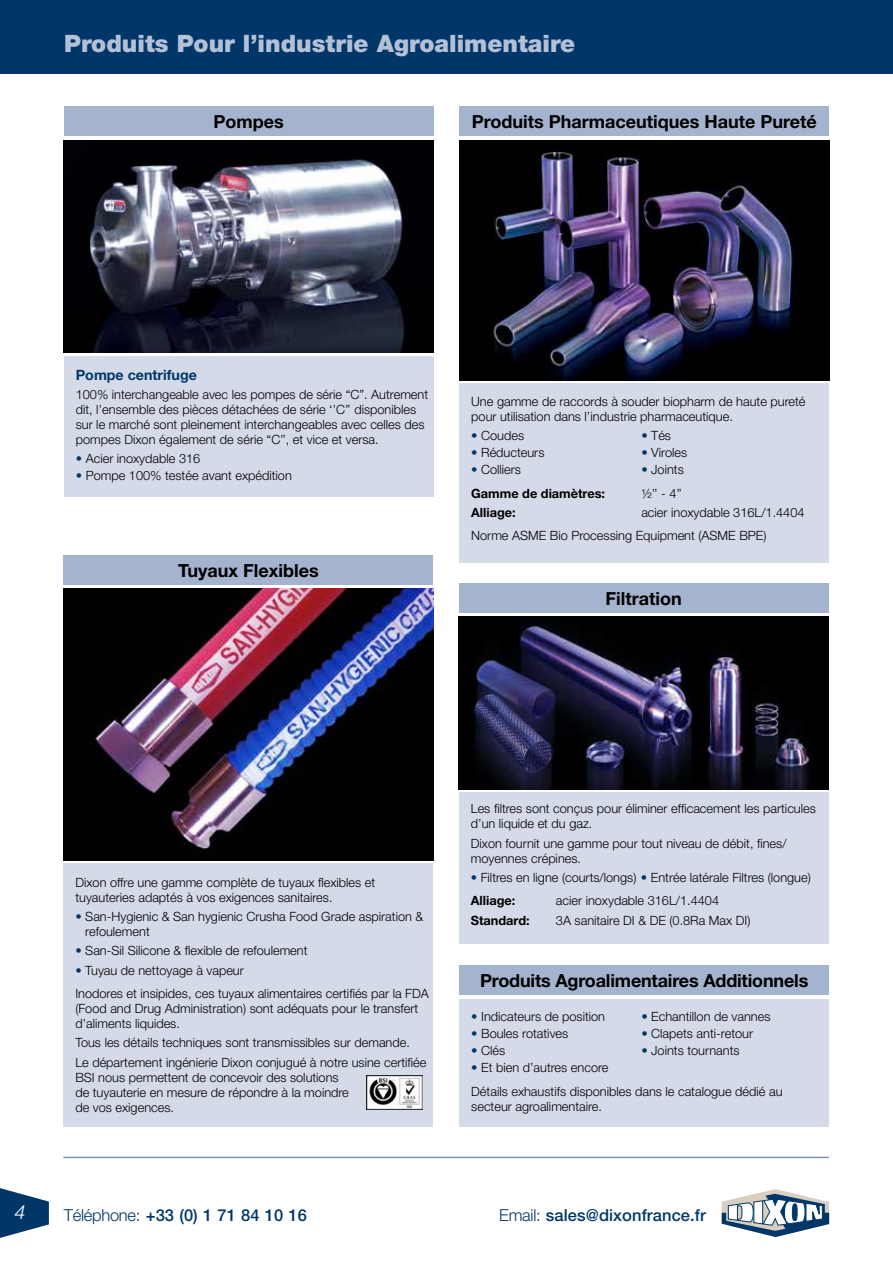
<style>
.page{position:relative;width:893px;height:1263px;background:#fff}
.page>*{position:absolute;margin:0;border:0;box-sizing:border-box;transform-origin:0 0}
.t1{font:900 24px "Helvetica Neue";color:#b4c0d6}
.t2{font:italic 300 19.5px "Helvetica Neue";color:#fff}
.t3{font:700 18px "Helvetica Neue";color:#000}
.t4{font:500 16.5px "Helvetica Neue";letter-spacing:.005em;color:#003768}
.t5{font:700 14.25px "Helvetica Neue";color:#003768}
.t6{font:300 12.75px/15px "Helvetica Neue";color:#000}
.t7{font:700 12.75px "Helvetica Neue";color:#000}
.s1{color:#003768}
.s2{font-weight:700}
.s3{font-weight:300}
</style>
<div class="page">
<div style="left:63px;top:863px;width:370px;height:264px;background:#d4dae8"></div>
<div style="left:64px;top:356px;width:370px;height:140px;background:#d4dae8"></div>
<div style="left:459px;top:383px;width:370px;height:179px;background:#d4dae8"></div>
<div style="left:459px;top:999px;width:370px;height:128px;background:#d4dae8"></div>
<svg style="left:0;top:1188px;width:49px;height:50px"></svg>
<svg style="left:721px;top:1189px;width:109px;height:48px"></svg>
<div style="left:0;top:0;width:893px;height:73px;background:#003768"></div>
<div style="left:459px;top:106px;width:370px;height:30px;background:#a4b4ce"></div>
<div style="left:459px;top:965px;width:370px;height:30px;background:#a4b4ce"></div>
<hr style="left:63px;top:1157px;width:766px;height:1px;background:#7b93b6">
<img style="left:459px;top:140px;width:370px;height:240px">
<img style="left:63px;top:589px;width:371px;height:271px">
<div style="left:63px;top:555px;width:370px;height:30px;background:#a4b4ce"></div>
<img style="left:367px;top:1075px;width:56px;height:35px">
<div style="left:64px;top:106px;width:370px;height:30px;background:#a4b4ce"></div>
<img style="left:64px;top:140px;width:370px;height:213px">
<div style="left:459px;top:792px;width:370px;height:152px;background:#d4dae8"></div>
<div style="left:459px;top:583px;width:370px;height:30px;background:#a4b4ce"></div>
<img style="left:459px;top:617px;width:370px;height:172px">
<h1 class="t1" style="left:64px;top:29px;width:513px">Produits Pour l’industrie Agroalimentaire</h1>
<h3 class="t3" style="left:214px;top:111px;width:72px">Pompes</h3>
<h3 class="t3" style="left:472px;top:111px;width:347px">Produits Pharmaceutiques Haute Pureté</h3>
<p class="t5" style="left:76px;top:366px;width:123px">Pompe centrifuge</p>
<p class="t6" style="left:76px;top:387px;width:354px">100% interchangeable avec les pompes de série “C”. Autrement dit, l’ensemble des pièces détachées de série ‘’C’’ disponibles sur le marché sont pleinement interchangeables avec celles des pompes Dixon également de série “C’’, et vice et versa.</p>
<p class="t6" style="left:76px;top:451px;width:126px"><span class="s1">•</span> Acier inoxydable 316</p>
<p class="t6" style="left:76px;top:468px;width:218px"><span class="s1">•</span> Pompe 100% testée avant expédition</p>
<h3 class="t3" style="left:178px;top:559px;width:142px">Tuyaux Flexibles</h3>
<p class="t6" style="left:471px;top:393px;width:336px">Une gamme de raccords à souder biopharm de haute pureté pour utilisation dans l’industrie pharmaceutique.</p>
<p class="t6" style="left:471px;top:427px;width:54px"><span class="s1">•</span> Coudes</p>
<p class="t6" style="left:641px;top:427px;width:31px"><span class="s1">•</span> Tés</p>
<p class="t6" style="left:471px;top:445px;width:75px"><span class="s1">•</span> Réducteurs</p>
<p class="t6" style="left:641px;top:445px;width:47px"><span class="s1">•</span> Viroles</p>
<p class="t6" style="left:471px;top:462px;width:51px"><span class="s1">•</span> Colliers</p>
<p class="t6" style="left:641px;top:462px;width:44px"><span class="s1">•</span> Joints</p>
<p class="t7" style="left:471px;top:485px;width:135px">Gamme de diamètres:</p>
<p class="t6" style="left:641px;top:485px;width:42px">½’’ - 4’’</p>
<p class="t7" style="left:471px;top:504px;width:46px">Alliage:</p>
<p class="t6" style="left:471px;top:500px;width:335px;line-height:23.5px;text-indent:170px">acier inoxydable 316L/1.4404<br>Norme ASME Bio Processing Equipment (ASME BPE)</p>
<h3 class="t3" style="left:605px;top:587px;width:78px">Filtration</h3>
<h2 class="t2" style="left:15px;top:1201px;width:12px">4</h2>
<p class="t6" style="left:75px;top:874px;width:301px">Dixon offre une gamme complète de tuyaux flexibles et tuyauteries adaptés à vos exigences sanitaires.</p>
<p class="t6" style="left:85px;top:909px;width:339px;text-indent:-10px"><span class="s1">•</span> San-Hygienic &amp; San hygienic Crusha Food Grade aspiration &amp; refoulement</p>
<p class="t6" style="left:75px;top:943px;width:234px"><span class="s1">•</span> San-Sil Silicone &amp; flexible de refoulement</p>
<p class="t6" style="left:75px;top:958px;width:355px;line-height:23.5px"><span class="s1">•</span> Tuyau de nettoyage à vapeur<br>Inodores et insipides, ces tuyaux alimentaires certifiés par la FDA</p>
<p class="t6" style="left:75px;top:1001px;width:344px">(Food and Drug Administration) sont adéquats pour le transfert d’aliments liquides.</p>
<p class="t6" style="left:75px;top:1033px;width:352px;line-height:19.2px">Tous les détails techniques sont transmissibles sur demande.<br>Le département ingénierie Dixon conjugué à notre usine certifiée</p>
<p class="t6" style="left:75px;top:1069px;width:275px">BSI nous permettent de concevoir des solutions de tuyauterie en mesure de répondre à la moindre de vos exigences.</p>
<p class="t6" style="left:471px;top:801px;width:347px">Les filtres sont conçus pour éliminer efficacement les particules d’un liquide et du gaz.</p>
<p class="t6" style="left:471px;top:835px;width:317px">Dixon fournit une gamme pour tout niveau de débit, fines/ moyennes crépines.</p>
<p class="t6" style="left:471px;top:865px;width:341px;line-height:23.5px"><span class="s1">•</span> Filtres en ligne (courts/longs) <span class="s1">•</span> Entrée latérale Filtres (longue)<br><span class="s2">Alliage:</span></p>
<p class="t6" style="left:556px;top:893px;width:165px">acier inoxydable 316L/1.4404</p>
<p class="t7" style="left:471px;top:912px;width:60px">Standard:</p>
<p class="t6" style="left:556px;top:912px;width:196px">3A sanitaire DI &amp; DE (0.8Ra Max DI)</p>
<h3 class="t3" style="left:480px;top:969px;width:330px">Produits Agroalimentaires Additionnels</h3>
<p class="t6" style="left:471px;top:1008px;width:135px"><span class="s1">•</span> Indicateurs de position</p>
<p class="t6" style="left:641px;top:1008px;width:131px"><span class="s1">•</span> Echantillon de vannes</p>
<p class="t6" style="left:471px;top:1026px;width:99px"><span class="s1">•</span> Boules rotatives</p>
<p class="t6" style="left:641px;top:1026px;width:113px"><span class="s1">•</span> Clapets anti-retour</p>
<p class="t6" style="left:471px;top:1043px;width:36px"><span class="s1">•</span> Clés</p>
<p class="t6" style="left:641px;top:1043px;width:100px"><span class="s1">•</span> Joints tournants</p>
<p class="t6" style="left:471px;top:1056px;width:313px;line-height:23.5px"><span class="s1">•</span> Et bien d’autres encore<br>Détails exhaustifs disponibles dans le catalogue dédié au</p>
<p class="t6" style="left:471px;top:1098px;width:132px">secteur agroalimentaire.</p>
<p class="t4" style="left:64px;top:1205px;width:244px"><span class="s3">Téléphone:</span> +33 (0) 1 71 84 10 16</p>
<p class="t4" style="left:499px;top:1205px;width:208px"><span class="s3">Email:</span> sales@dixonfrance.fr</p>
</div>
